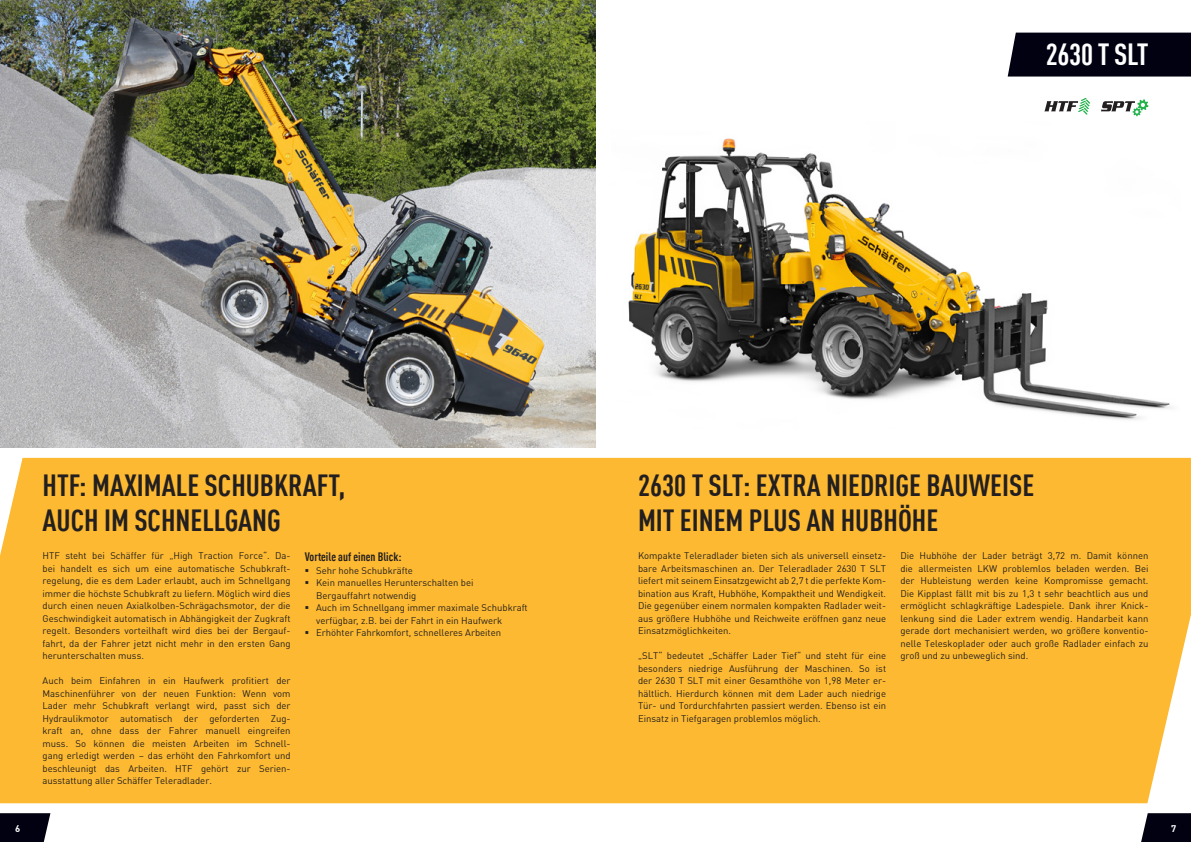
<style>
.page{position:relative;width:1191px;height:842px;background:#fff}
.page>*{position:absolute;margin:0;border:0;box-sizing:border-box;transform-origin:0 0}
.t1{font:700 condensed 30px/34.5px "DIN Offc Pro";color:#231f20}
.t2{font:700 condensed 30px "DIN Offc Pro";letter-spacing:-.01em;color:#fff}
.t3{font:700 condensed 12px "DIN Offc Pro";color:#231f20}
.t4{font:9.5px/12.5px "DIN Offc Pro";color:#231f20}
.t5{font:700 9.5px "DIN Offc Pro";color:#fff}
</style>
<div class="page">
<img style="left:0;top:0;width:595px;height:448px">
<img style="left:628px;top:138px;width:544px;height:282px">
<svg style="left:1101px;top:99px;width:47px;height:17px"></svg>
<svg style="left:1044px;top:98px;width:46px;height:17px"></svg>
<div style="left:1007px;top:33px;width:184px;height:44px;background:#010111"></div>
<div style="left:0;top:458px;width:1191px;height:345px;background:#fdb931"></div>
<svg style="left:0;top:813px;width:50px;height:29px"></svg>
<svg style="left:1141px;top:813px;width:50px;height:29px"></svg>
<h1 class="t2" style="left:1045px;top:33px;width:104px">2630 T SLT</h1>
<h1 class="t1" style="left:43px;top:466px;width:304px">HTF: MAXIMALE SCHUBKRAFT,<br>AUCH IM SCHNELLGANG</h1>
<h1 class="t1" style="left:638px;top:466px;width:398px">2630 T SLT: EXTRA NIEDRIGE BAUWEISE<br>MIT EINEM PLUS AN HUBHÖHE</h1>
<p class="t4" style="left:43px;top:549px;width:250px">HTF steht bei Schäffer für „High Traction Force“. Da&shy;bei handelt es sich um eine automatische Schubkraft&shy;regelung, die es dem Lader erlaubt, auch im Schnellgang immer die höchste Schubkraft zu liefern. Möglich wird dies durch einen neuen Axialkolben-Schrägachsmotor, der die Geschwindigkeit automatisch in Abhängigkeit der Zugkraft regelt. Besonders vorteilhaft wird dies bei der Bergauf&shy;fahrt, da der Fahrer jetzt nicht mehr in den ersten Gang herunterschalten muss.</p>
<p class="t4" style="left:43px;top:674px;width:250px">Auch beim Einfahren in ein Haufwerk profitiert der Maschinenführer von der neuen Funktion: Wenn vom Lader mehr Schubkraft verlangt wird, passt sich der Hydraulikmotor automatisch der geforderten Zug&shy;kraft an, ohne dass der Fahrer manuell eingreifen muss. So können die meisten Arbeiten im Schnell&shy;gang erledigt werden – das erhöht den Fahrkomfort und beschleunigt das Arbeiten. HTF gehört zur Serien&shy;ausstattung aller Schäffer Teleradlader.</p>
<p class="t4" style="left:900px;top:549px;width:250px">Die Hubhöhe der Lader beträgt 3,72 m. Damit können die allermeisten LKW problemlos beladen werden. Bei der Hubleistung werden keine Kompromisse gemacht.<br>Die Kipplast fällt mit bis zu 1,3 t sehr beachtlich aus und ermöglicht schlagkräftige Ladespiele. Dank ihrer Knick&shy;lenkung sind die Lader extrem wendig. Handarbeit kann gerade dort mechanisiert werden, wo größere konventio&shy;nelle Teleskoplader oder auch große Radlader einfach zu groß und zu unbeweglich sind.</p>
<p class="t4" style="left:638px;top:549px;width:250px">Kompakte Teleradlader bieten sich als universell einsetz&shy;bare Arbeitsmaschinen an. Der Teleradlader 2630 T SLT liefert mit seinem Einsatzgewicht ab 2,7 t die perfekte Kom&shy;bination aus Kraft, Hubhöhe, Kompaktheit und Wendigkeit.<br>Die gegenüber einem normalen kompakten Radlader weit&shy;aus größere Hubhöhe und Reichweite eröffnen ganz neue Einsatzmöglichkeiten.</p>
<p class="t4" style="left:638px;top:649px;width:250px;text-align:justify">„SLT“ bedeutet „Schäffer Lader Tief“ und steht für eine besonders niedrige Ausführung der Maschinen. So ist der 2630 T SLT mit einer Gesamthöhe von 1,98 Meter er&shy;hältlich. Hierdurch können mit dem Lader auch niedrige Tür- und Tordurchfahrten passiert werden. Ebenso ist ein Einsatz in Tiefgaragen problemlos möglich.</p>
<p class="t3" style="left:305px;top:548px;width:98px">Vorteile auf einen Blick:</p>
<p class="t4" style="left:305px;top:563px;width:110px">▪ Sehr hohe Schubkräfte</p>
<p class="t4" style="left:316px;top:576px;width:159px;text-indent:-11px">▪ Kein manuelles Herunterschalten bei<br>Bergauffahrt notwendig</p>
<p class="t4" style="left:316px;top:601px;width:213px;text-indent:-11px">▪ Auch im Schnellgang immer maximale Schubkraft verfügbar, z.B. bei der Fahrt in ein Haufwerk</p>
<p class="t4" style="left:305px;top:626px;width:198px">▪ Erhöhter Fahrkomfort, schnelleres Arbeiten</p>
<p class="t5" style="left:15px;top:821px;width:7px">6</p>
<p class="t5" style="left:1171px;top:821px;width:7px">7</p>
</div>
